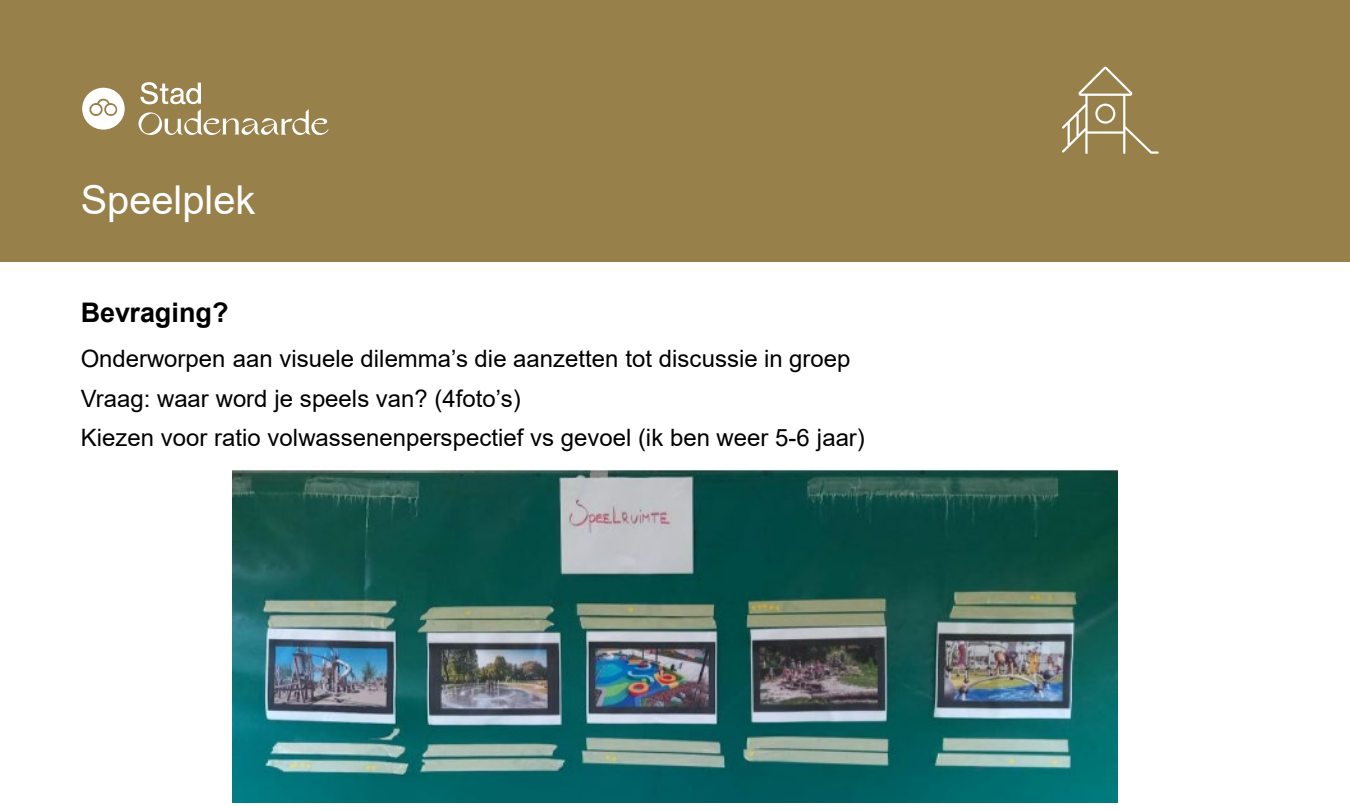
<style>
.page{position:relative;width:1350px;height:810px;background:#fff}
.page>*{position:absolute;margin:0;border:0;box-sizing:border-box;transform-origin:0 0}
.t1{font:39.75px "Arial";color:#fff}
.t2{font:700 27px "Arial";color:#000}
.t3{font:24px "Arial";color:#000}
</style>
<div class="page">
<div style="left:0;top:0;width:1350px;height:262px;background:#98804a"></div>
<svg style="left:82px;top:88px;width:43px;height:42px"></svg>
<svg style="left:138px;top:82px;width:191px;height:53px"></svg>
<svg style="left:1062px;top:66px;width:97px;height:88px"></svg>
<img style="left:232px;top:469px;width:886px;height:334px">
<h2 class="t1" style="left:81px;top:173px;width:176px">Speelplek</h2>
<p class="t2" style="left:81px;top:294px;width:149px">Bevraging?</p>
<p class="t3" style="left:81px;top:342px;width:771px">Onderworpen aan visuele dilemma’s die aanzetten tot discussie in groep</p>
<p class="t3" style="left:81px;top:382px;width:441px">Vraag: waar word je speels van? (4foto’s)</p>
<p class="t3" style="left:81px;top:421px;width:786px">Kiezen voor ratio volwassenenperspectief vs gevoel (ik ben weer 5-6 jaar)</p>
</div>
